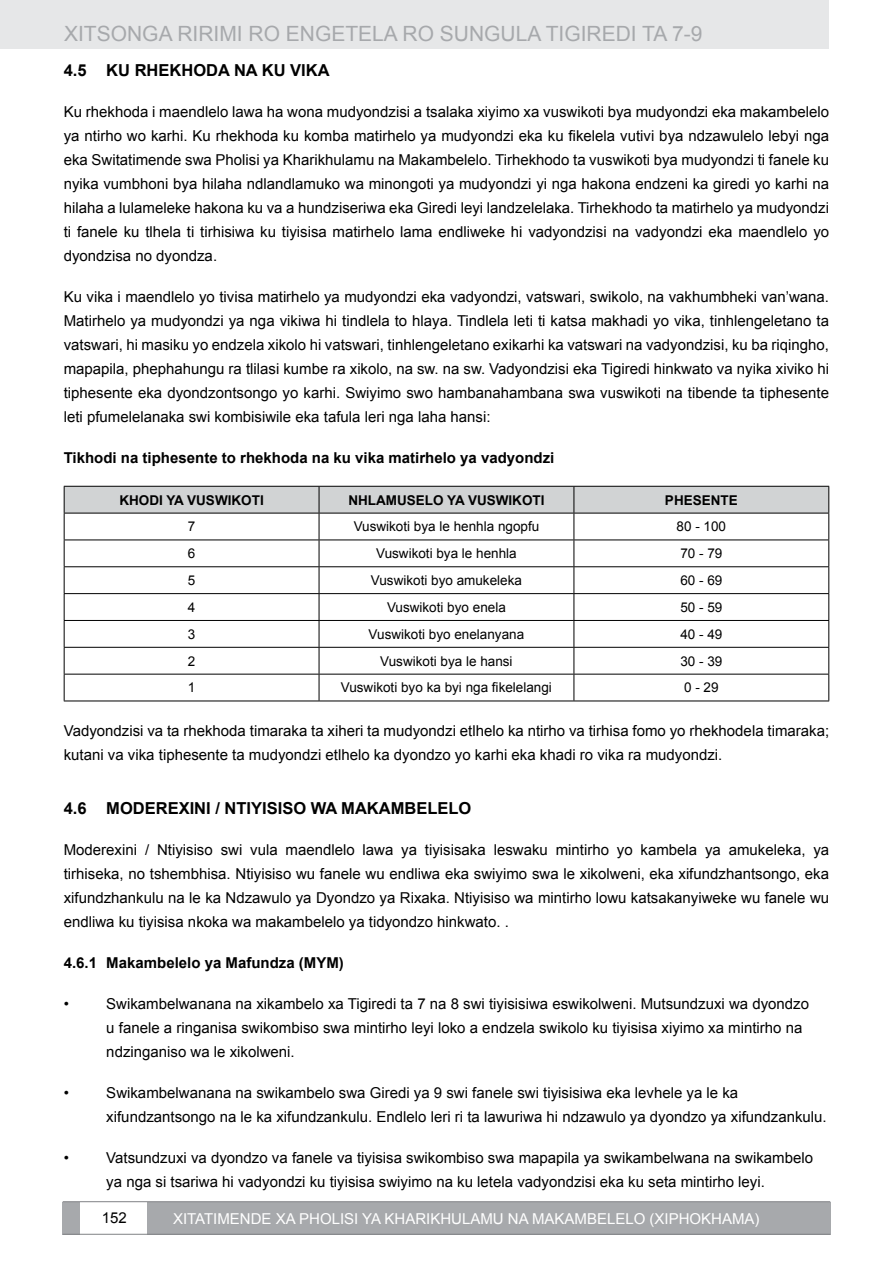
<style>
.page{position:relative;width:893px;height:1263px;background:#fff}
.page>*{position:absolute;margin:0;border:0;box-sizing:border-box;transform-origin:0 0}
.t1{font:21px "Arial";color:#a7a9ac}
.t2{font:700 16.5px "Arial";color:#000}
.t3{font:15px/24px "Arial";color:#000}
.t4{font:700 15px "Arial";color:#000}
.t5{font:15px "Arial";color:#fff}
.t6{font:13.5px "Arial";color:#000}
.t7{font:700 13.5px "Arial";color:#000}
</style>
<div class="page">
<div style="left:0;top:0;width:829px;height:49px;background:#e6e7e8"></div>
<div style="left:63px;top:1202px;width:17px;height:32px;background:#a7a9ac"></div>
<div style="left:147px;top:1202px;width:683px;height:32px;background:#a7a9ac"></div>
<hr style="left:63px;top:1234px;width:767px;height:1px;background:#808285">
<hr style="left:63px;top:1201px;width:767px;height:1px;background:#808285">
<hr style="left:64px;top:701px;width:255px;height:1px;background:#000">
<hr style="left:319px;top:701px;width:255px;height:1px;background:#000">
<hr style="left:574px;top:701px;width:255px;height:1px;background:#000">
<svg style="left:64px;top:486px;width:765px;height:215px"></svg>
<h1 class="t1" style="left:64px;top:19px;width:640px">XITSONGA RIRIMI RO ENGETELA RO SUNGULA TIGIREDI TA 7-9</h1>
<p class="t2" style="left:64px;top:59px;width:83px">4.5 KU RHE</p>
<p class="t2" style="left:170px;top:59px;width:25px">KHODA</p>
<p class="t2" style="left:234px;top:59px;width:97px">NA KU VIKA</p>
<p class="t3" style="left:64px;top:100px;width:767px;text-align:justify">Ku rhekhoda i maendlelo lawa ha wona mudyondzisi a tsalaka xiyimo xa vuswikoti bya mudyondzi eka makambelelo ya ntirho wo karhi. Ku rhekhoda ku komba matirhelo ya mudyondzi eka ku fikelela vutivi bya ndzawulelo lebyi nga eka Switatimende swa Pholisi ya Kharikhulamu na Makambelelo. Tirhekhodo ta vuswikoti bya mudyondzi ti fanele ku nyika vumbhoni bya hilaha ndlandlamuko wa minongoti ya mudyondzi yi nga hakona endzeni ka giredi yo karhi na hilaha a lulameleke hakona ku va a hundziseriwa eka Giredi leyi landzelelaka. Tirhekhodo ta matirhelo ya mudyondzi ti fanele ku tlhela ti tirhisiwa ku tiyisisa matirhelo lama endliweke hi vadyondzisi na vadyondzi eka maendlelo yo dyondzisa no dyondza.</p>
<p class="t3" style="left:64px;top:285px;width:767px;text-align:justify">Ku vika i maendlelo yo tivisa matirhelo ya mudyondzi eka vadyondzi, vatswari, swikolo, na vakhumbheki van’wana.<br>Matirhelo ya mudyondzi ya nga vikiwa hi tindlela to hlaya. Tindlela leti ti katsa makhadi yo vika, tinhlengeletano ta vatswari, hi masiku yo endzela xikolo hi vatswari, tinhlengeletano exikarhi ka vatswari na vadyondzisi, ku ba riqingho, mapapila, phephahungu ra tlilasi kumbe ra xikolo, na sw. na sw. Vadyondzisi eka Tigiredi hinkwato va nyika xiviko hi tiphesente eka dyondzontsongo yo karhi. Swiyimo swo hambanahambana swa vuswikoti na tibende ta tiphesente leti pfumelelanaka swi kombisiwile eka tafula leri nga laha hansi:</p>
<p class="t4" style="left:64px;top:448px;width:492px">Tikhodi na tiphesente to rhekhoda na ku vika matirhelo ya vadyondzi</p>
<p class="t7" style="left:119px;top:491px;width:19px">KHODI</p>
<p class="t7" style="left:166px;top:491px;width:83px">YA VUSWIKOTI</p>
<p class="t7" style="left:348px;top:491px;width:11px">NHLAMUSELO</p>
<p class="t7" style="left:447px;top:491px;width:83px">YA VUSWIKOTI</p>
<p class="t7" style="left:665px;top:491px;width:19px">PHESENTE</p>
<p class="t6" style="left:188px;top:518px;width:9px">7</p>
<p class="t6" style="left:354px;top:518px;width:187px">Vuswikoti bya le henhla ngopfu</p>
<p class="t6" style="left:677px;top:518px;width:51px">80 - 100</p>
<p class="t6" style="left:188px;top:545px;width:9px">6</p>
<p class="t6" style="left:376px;top:545px;width:142px">Vuswikoti bya le henhla</p>
<p class="t6" style="left:680px;top:545px;width:44px">70 - 79</p>
<p class="t6" style="left:188px;top:571px;width:9px">5</p>
<p class="t6" style="left:371px;top:571px;width:153px">Vuswikoti byo amukeleka</p>
<p class="t6" style="left:680px;top:571px;width:44px">60 - 69</p>
<p class="t6" style="left:188px;top:598px;width:9px">4</p>
<p class="t6" style="left:387px;top:598px;width:120px">Vuswikoti byo enela</p>
<p class="t6" style="left:680px;top:598px;width:44px">50 - 59</p>
<p class="t6" style="left:188px;top:625px;width:9px">3</p>
<p class="t6" style="left:369px;top:625px;width:157px">Vuswikoti byo enelanyana</p>
<p class="t6" style="left:680px;top:625px;width:44px">40 - 49</p>
<p class="t6" style="left:188px;top:652px;width:9px">2</p>
<p class="t6" style="left:380px;top:652px;width:134px">Vuswikoti bya le hansi</p>
<p class="t6" style="left:680px;top:652px;width:44px">30 - 39</p>
<p class="t6" style="left:188px;top:679px;width:9px">1</p>
<p class="t6" style="left:341px;top:679px;width:213px">Vuswikoti byo ka byi nga fikelelangi</p>
<p class="t6" style="left:684px;top:679px;width:36px">0 - 29</p>
<p class="t3" style="left:64px;top:719px;width:767px">Vadyondzisi va ta rhekhoda timaraka ta xiheri ta mudyondzi etlhelo ka ntirho va tirhisa fomo yo rhekhodela timaraka; kutani va vika tiphesente ta mudyondzi etlhelo ka dyondzo yo karhi eka khadi ro vika ra mudyondzi.</p>
<p class="t2" style="left:64px;top:797px;width:37px">4.6 MODERE</p>
<p class="t2" style="left:179px;top:797px;width:56px">XINI / NTIYISISO</p>
<p class="t2" style="left:311px;top:797px;width:81px">WA MA KAMBELELO</p>
<p class="t3" style="left:64px;top:838px;width:767px;text-align:justify">Moderexini / Ntiyisiso swi vula maendlelo lawa ya tiyisisaka leswaku mintirho yo kambela ya amukeleka, ya tirhiseka, no tshembhisa. Ntiyisiso wu fanele wu endliwa eka swiyimo swa le xikolweni, eka xifundzhantsongo, eka xifundzhankulu na le ka N dzawulo ya Dyondzo ya Rixaka. Ntiyisiso wa mintirho lowu katsakanyiweke wu fanele wu endliwa ku tiyisisa nkoka wa makambelelo ya tidyondzo hinkwato. .</p>
<p class="t4" style="left:64px;top:953px;width:253px">4.6.1 Makambelelo ya Mafundza (MYM</p>
<p class="t4" style="left:339px;top:953px;width:6px">)</p>
<p class="t3" style="left:64px;top:992px;width:7px">•</p>
<p class="t3" style="left:106px;top:992px;width:704px">Swikambelwanana na xikambelo xa Tigiredi ta 7 na 8 swi tiyisisiwa eswikolweni. Mutsundzuxi wa dyondzo u fanele a ringanisa swikombiso swa mintirho leyi loko a endzela swikolo ku tiyisisa xiyimo xa mintirho na ndzinganiso wa le xikolweni.</p>
<p class="t3" style="left:64px;top:1081px;width:7px">•</p>
<p class="t3" style="left:106px;top:1081px;width:722px">Swikambelwanana na swikambelo swa Giredi ya 9 swi fanele swi tiyisisiwa eka levhele ya le ka xifundzantsongo na le ka xifundzankulu. Endlelo leri ri ta lawuriwa hi ndzawulo ya dyondzo ya xifundzankulu.</p>
<p class="t3" style="left:64px;top:1146px;width:7px">•</p>
<p class="t3" style="left:106px;top:1146px;width:708px">Vatsundzuxi va dyondzo va fanele va tiyisisa swikombiso swa mapapila ya swikambelwana na swikambelo ya nga si tsariwa hi vadyondzi ku tiyisisa swiyimo na ku letela vadyondzisi eka ku seta mintirho leyi.</p>
<p class="t3" style="left:102px;top:1206px;width:27px">152</p>
<p class="t5" style="left:173px;top:1209px;width:588px">XITATIMENDE XA PHOLISI YA KHARIKHULAMU NA MAKAMBELELO (XIPHOKHAMA)</p>
</div>
